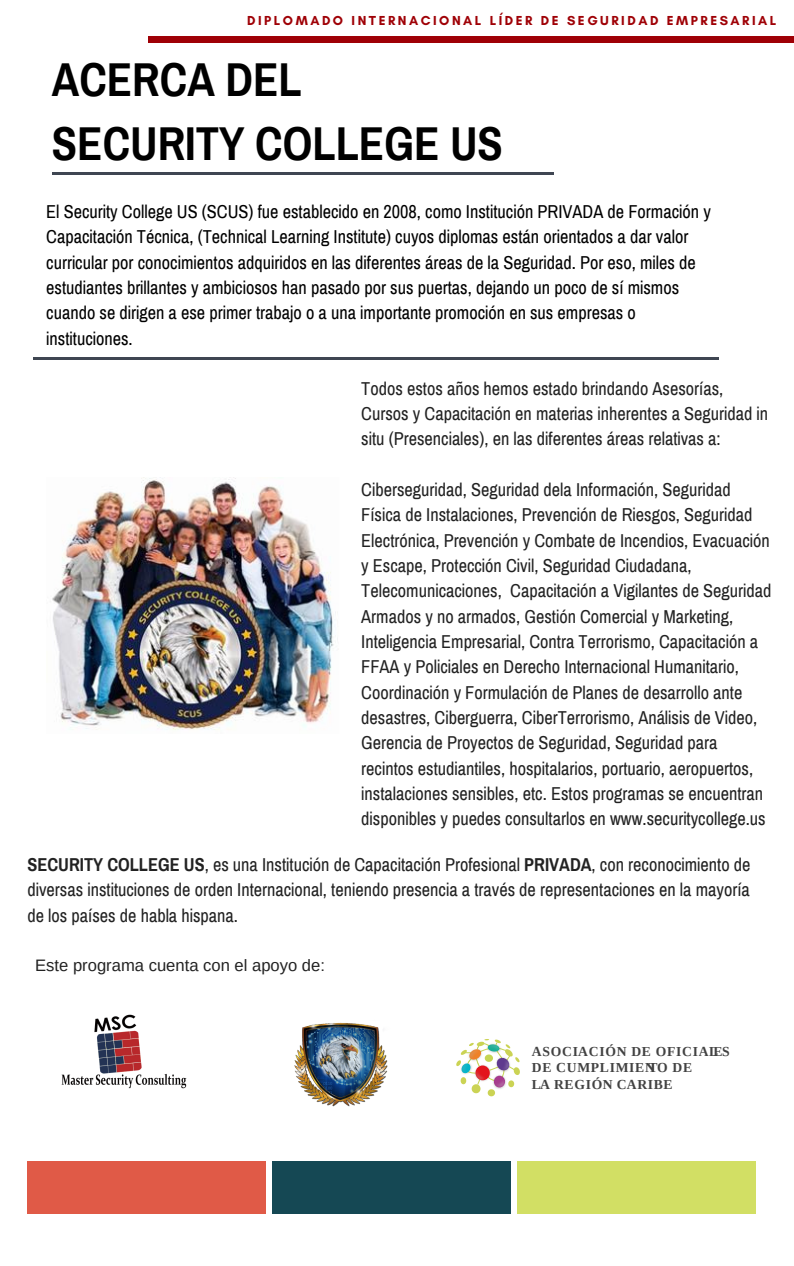
<style>
.page{position:relative;width:794px;height:1266px;background:#fff}
.page>*{position:absolute;margin:0;border:0;box-sizing:border-box;transform-origin:0 0}
.t1{font:700 46.42px/64.7px "Archivo Narrow";color:#000}
.t2{font:18.23px/25.3px "Archivo Narrow";color:#222}
.t3{font:18.23px/25.3px "Archivo Narrow";color:#000}
.t4{font:16.58px "Arimo";color:#222}
.t5{font:700 13.65px/16.4px "Liberation Serif";letter-spacing:.05em;color:#424242}
.t6{font:700 13.27px "Glacial Indifference";letter-spacing:.19em;color:#9f0006}
.s1{font-weight:700}
</style>
<div class="page">
<hr style="left:52px;top:172px;width:502px;height:2px;background:#3f4652">
<hr style="left:34px;top:357px;width:685px;height:3px;background:#3f4652">
<img style="left:52px;top:478px;width:286px;height:252px">
<div style="left:148px;top:37px;width:645px;height:5px;background:#9f0006"></div>
<img style="left:294px;top:1022px;width:94px;height:85px">
<img style="left:61px;top:1014px;width:126px;height:75px">
<svg style="left:460px;top:1041px;width:60px;height:55px"></svg>
<img style="left:469px;top:1065px;width:21px;height:20px">
<img style="left:496px;top:1054px;width:18px;height:22px">
<img style="left:489px;top:1074px;width:21px;height:18px">
<img style="left:482px;top:1039px;width:23px;height:16px">
<img style="left:463px;top:1043px;width:21px;height:21px">
<img style="left:456px;top:1057px;width:17px;height:22px">
<div style="left:28px;top:1161px;width:238px;height:52px;background:#e05a47"></div>
<div style="left:272px;top:1161px;width:238px;height:52px;background:#154854"></div>
<div style="left:516px;top:1161px;width:239px;height:52px;background:#d2df64"></div>
<p class="t6" style="left:247px;top:13px;width:530px">DIPLOMADO INTERNACIONAL LÍDER DE SEGURIDAD EMPRESARIAL</p>
<h1 class="t1" style="left:52px;top:48px;width:452px">ACERCA DEL<br>SECURITY COLLEGE US</h1>
<p class="t3" style="left:46px;top:199px;width:665px">El Security College US (SCUS) fue establecido en 2008, como Institución PRIVADA de Formación y Capacitación Técnica, (Technical Learning Institute) cuyos diplomas están orientados a dar valor curricular por conocimientos adquiridos en las diferentes áreas de la Seguridad. Por eso, miles de estudiantes brillantes y ambiciosos han pasado por sus puertas, dejando un poco de sí mismos cuando se dirigen a ese primer trabajo o a una importante promoción en sus empresas o instituciones.</p>
<p class="t2" style="left:361px;top:376px;width:408px">Todos estos años hemos estado brindando Asesorías,<br>Cursos y Capacitación en materias inherentes a Seguridad in situ (Presenciales), en las diferentes áreas relativas a:</p>
<p class="t2" style="left:361px;top:477px;width:411px">Ciberseguridad, Seguridad dela Información, Seguridad Física de Instalaciones, Prevención de Riesgos, Seguridad Electrónica, Prevención y Combate de Incendios, Evacuación y Escape, Protección Civil, Seguridad Ciudadana, Telecomunicaciones, Capacitación a Vigilantes de Seguridad Armados y no armados, Gestión Comercial y Marketing, Inteligencia Empresarial, Contra Terrorismo, Capacitación a FFAA y Policiales en Derecho Internacional Humanitario, Coordinación y Formulación de Planes de desarrollo ante desastres, Ciberguerra, CiberTerrorismo, Análisis de Video, Gerencia de Proyectos de Seguridad, Seguridad para recintos estudiantiles, hospitalarios, portuario, aeropuertos, instalaciones sensibles, etc. Estos programas se encuentran disponibles y puedes consultarlos en www.securitycollege.us</p>
<p class="t2" style="left:27px;top:852px;width:724px;text-align:justify"><span class="s1">SECURITY COLLEGE US</span>, es una Institución de Capacitación Profesional <span class="s1">PRIVADA</span>, con reconocimiento de diversas instituciones de orden Internacional, teniendo presencia a través de representaciones en la mayoría de los países de habla hispana.</p>
<p class="t4" style="left:35px;top:956px;width:291px">Este programa cuenta con el apoyo de:</p>
<p class="t5" style="left:531px;top:1043px;width:199px">ASOCIACIÓN DE OFICIALES<br>DE CUMPLIMIENTO DE<br>LA REGIÓN CARIBE</p>
</div>
